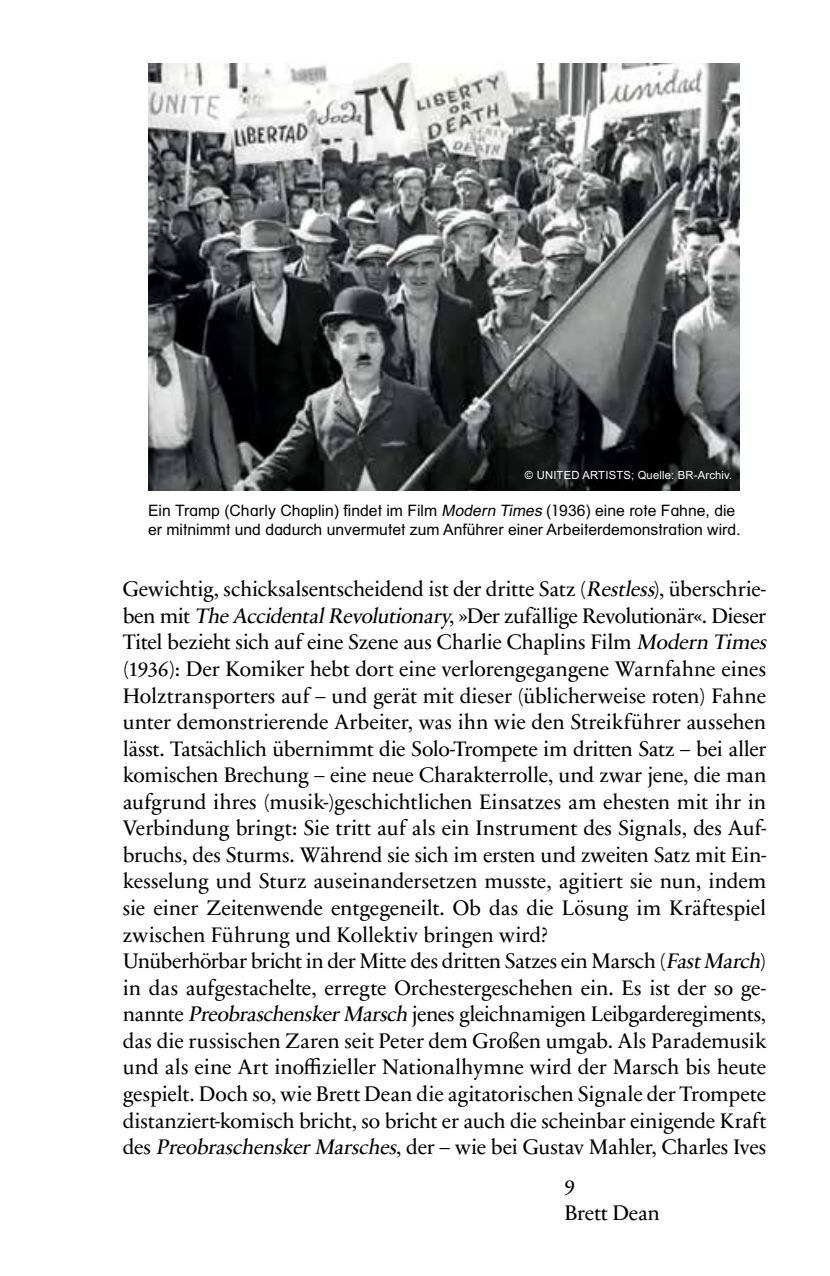
<style>
.page{position:relative;width:830px;height:1276px;background:#fff}
.page>*{position:absolute;margin:0;border:0;box-sizing:border-box;transform-origin:0 0}
.t1{font:21.38px/26.6px "Sabon Next LT";letter-spacing:-.01em;color:#000}
.t2{font:15.75px/19.8px "BR";color:#000}
.t3{font:11.25px "BR";letter-spacing:.015em;color:#fff}
.s1{font-style:italic}
</style>
<div class="page">
<img style="left:148px;top:64px;width:591px;height:426px">
<p class="t3" style="left:524px;top:467px;width:209px">© UNITED ARTISTS; Quelle: BR-Archiv.</p>
<p class="t2" style="left:148px;top:500px;width:593px">Ein Tramp (Charly Chaplin) findet im Film <span class="s1">Modern Times</span> (1936) eine rote Fahne, die er mitnimmt und dadurch unvermutet zum Anführer einer Arbeiterdemonstration wird.</p>
<p class="t1" style="left:123px;top:576px;width:649px">Gewichtig, schicksalsentscheidend ist der dritte Satz (<span class="s1">Restless</span>), überschrie&shy;ben mit <span class="s1">TheAccidentalRevolutionary</span>, »Der zufällige Revolutionär«. Dieser Titel bezieht sich auf eine Szene aus Charlie Chaplins Film <span class="s1">Modern Times </span>(1936): Der Komiker hebt dort eine verlorengegangene Warnfahne eines Holztransporters auf – und gerät mit dieser (üblicherweise roten) Fahne unter demonstrierende Arbeiter, was ihn wie den Streikführer aussehen lässt. Tatsächlich übernimmt die Solo-Trompete im dritten Satz – bei aller komischen Brechung – eine neue Charakterrolle, und zwar jene, die man aufgrund ihres (musik-)geschichtlichen Einsatzes am ehesten mit ihr in Verbindung bringt: Sie tritt auf als ein Instrument des Signals, des Auf&shy;bruchs, des Sturms. Während sie sich im ersten und zweiten Satz mit Ein&shy;kesselung und Sturz auseinandersetzen musste, agitiert sie nun, indem sie einer Zeitenwende entgegeneilt. Ob das die Lösung im Kräftespiel zwischen Führung und Kollektiv bringen wird?<br>Unüberhörbar bricht in der Mitte des dritten Satzes ein Marsch (<span class="s1">FastMarch</span>) in das aufgestachelte, erregte Orchestergeschehen ein. Es ist der so ge&shy;nannte <span class="s1">PreobraschenskerMarsch</span> jenes gleichnamigen Leibgarderegiments, das die russischen Zaren seit Peter dem Großen umgab. Als Parademusik und als eine Art inoffizieller Nationalhymne wird der Marsch bis heute gespielt. Doch so, wie Brett Dean die agitatorischen Signale der Trompete distanziert-komisch bricht, so bricht er auch die scheinbar einigende Kraft des <span class="s1">PreobraschenskerMarsches</span>, der – wie bei Gustav Mahler, Charles Ives</p>
<p class="t1" style="left:564px;top:1173px;width:97px">9<br>Brett Dean</p>
</div>
